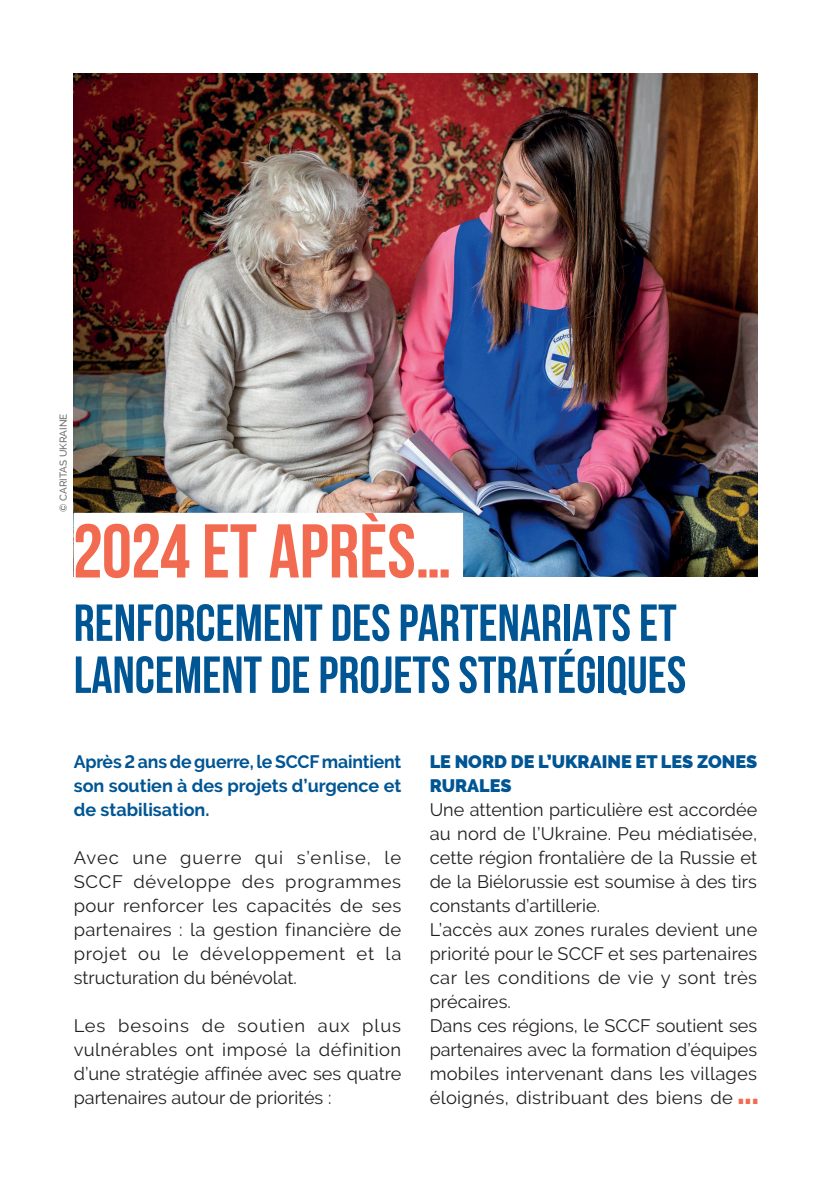
<style>
.page{position:relative;width:831px;height:1191px;background:#fff}
.page>*{position:absolute;margin:0;border:0;box-sizing:border-box;transform-origin:0 0}
.t1{font:700 76px "Bebas Neue";color:#f26b50}
.t2{font:700 52px/52px "Bebas Neue";color:#005594}
.t3{font:800 28px "Raleway";color:#f26b50}
.t4{font:18px/24px "Raleway";color:#231f20;text-align:justify}
.t5{font:700 18px/24px "Raleway";color:#005594;text-align:justify}
.t6{font:900 18px/24px "Raleway";color:#005594}
.t7{font:500 10px "Raleway";color:#6c6d70}
</style>
<div class="page">
<img style="left:74px;top:74px;width:683px;height:502px">
<div style="left:74px;top:513px;width:389px;height:76px;background:#fff"></div>
<p class="t7" style="left:58px;top:512px;width:100px;rotate:-90deg">© CARITAS UKRAINE</p>
<h1 class="t1" style="left:74px;top:509px;width:379px">2024 ET APRÈS…</h1>
<h2 class="t2" style="left:74px;top:596px;width:614px">RENFORCEMENT DES PARTENARIATS ET<br>LANCEMENT DE PROJETS STRATÉGIQUES</h2>
<p class="t5" style="left:74px;top:750px;width:329px">Après 2 ans de guerre, le SCCF maintient son soutien à des projets d’urgence et de stabilisation.</p>
<p class="t4" style="left:74px;top:846px;width:329px">Avec une guerre qui s’enlise, le SCCF développe des programmes pour renforcer les capacités de ses partenaires : la gestion financière de projet ou le développement et la structuration du bénévolat.</p>
<p class="t4" style="left:74px;top:1014px;width:329px">Les besoins de soutien aux plus vulnérables ont imposé la définition d’une stratégie affinée avec ses quatre partenaires autour de priorités :</p>
<p class="t6" style="left:429px;top:750px;width:329px">LE NORD DE L’UKRAINE ET LES ZONES<br>RURALES</p>
<p class="t4" style="left:429px;top:798px;width:329px;text-align:left">Une attention particulière est accordée au nord de l’Ukraine. Peu médiatisée, cette région frontalière de la Russie et de la Biélorussie est soumise à des tirs constants d’artillerie.<br>L’accès aux zones rurales devient une priorité pour le SCCF et ses partenaires car les conditions de vie y sont très précaires.<br>Dans ces régions, le SCCF soutient ses partenaires avec la formation d’équipes mobiles intervenant dans les villages éloignés, distribuant des biens de</p>
<h3 class="t3" style="left:737px;top:1078px;width:23px">...</h3>
</div>
